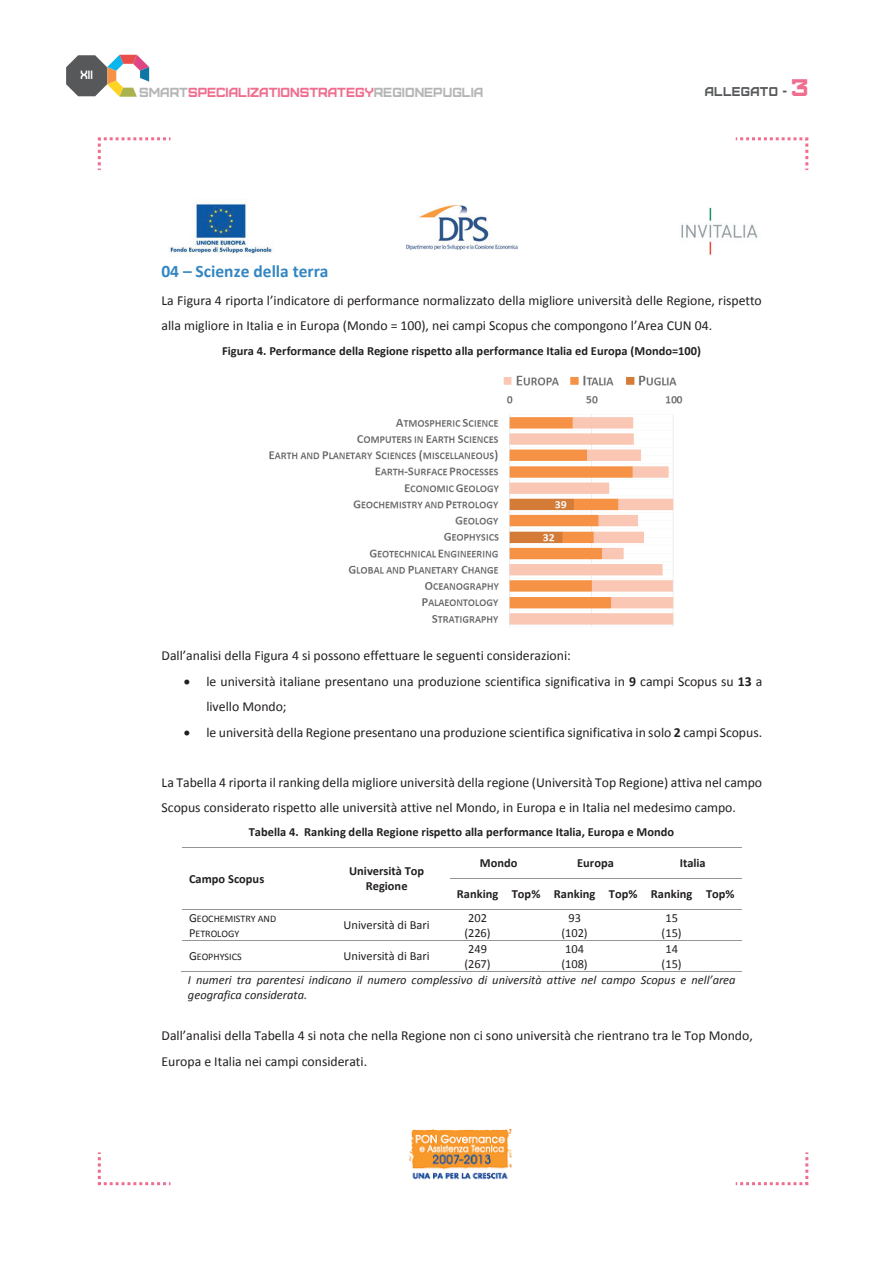
<style>
.page{position:relative;width:893px;height:1263px;background:#fff}
.page>*{position:absolute;margin:0;border:0;box-sizing:border-box;transform-origin:0 0}
.t1{font:700 17.55px "Calibri";color:#3386c2}
.t2{font:13.8px/25px "Calibri";color:#231f20}
.t3{font:13.2px "Furore";color:#ef6d8e}
.t4{font:12.75px "Furore";letter-spacing:.03em;color:#57585a}
.t5{font:700 12.45px/15.3px "Calibri";color:#231f20;text-align:center}
.t6{font:italic 12.45px/15.3px "Calibri";letter-spacing:.005em;color:#231f20}
.t7{font:12.45px/15.3px "Calibri";color:#231f20;text-align:center}
.t8{font:12px "Furore";color:#fff;scale:.85 1}
.t9{font:10.05px/15.3px "Calibri";color:#231f20}
.s1{color:#b6b5b5}
.s2{font-size:24px;color:#ef6d8e}
.s3{font-weight:700}
.s4{font-size:12.45px}
</style>
<div class="page">
<svg style="left:66px;top:55px;width:83px;height:42px"></svg>
<svg style="left:97px;top:137px;width:74px;height:34px"></svg>
<svg style="left:735px;top:137px;width:74px;height:34px"></svg>
<svg style="left:735px;top:1152px;width:74px;height:34px"></svg>
<svg style="left:97px;top:1152px;width:74px;height:34px"></svg>
<img style="left:170px;top:203px;width:102px;height:51px">
<img style="left:406px;top:205px;width:111px;height:44px">
<img style="left:681px;top:207px;width:77px;height:48px">
<img style="left:408px;top:1128px;width:105px;height:52px">
<hr style="left:182px;top:847px;width:142px;height:1px;background:#939598">
<hr style="left:324px;top:847px;width:126px;height:1px;background:#939598">
<hr style="left:451px;top:847px;width:96px;height:1px;background:#939598">
<hr style="left:548px;top:847px;width:96px;height:1px;background:#939598">
<hr style="left:645px;top:847px;width:96px;height:1px;background:#939598">
<hr style="left:450px;top:878px;width:55px;height:1px;background:#939598">
<hr style="left:506px;top:878px;width:41px;height:1px;background:#939598">
<hr style="left:548px;top:878px;width:54px;height:1px;background:#939598">
<hr style="left:603px;top:878px;width:41px;height:1px;background:#939598">
<hr style="left:645px;top:878px;width:54px;height:1px;background:#939598">
<hr style="left:700px;top:878px;width:41px;height:1px;background:#939598">
<hr style="left:182px;top:909px;width:142px;height:1px;background:#939598">
<hr style="left:324px;top:909px;width:126px;height:1px;background:#939598">
<hr style="left:451px;top:909px;width:54px;height:1px;background:#939598">
<hr style="left:506px;top:909px;width:41px;height:1px;background:#939598">
<hr style="left:548px;top:909px;width:54px;height:1px;background:#939598">
<hr style="left:603px;top:909px;width:41px;height:1px;background:#939598">
<hr style="left:645px;top:909px;width:54px;height:1px;background:#939598">
<hr style="left:700px;top:909px;width:41px;height:1px;background:#939598">
<hr style="left:182px;top:940px;width:142px;height:1px;background:#939598">
<hr style="left:324px;top:940px;width:126px;height:1px;background:#939598">
<hr style="left:451px;top:940px;width:54px;height:1px;background:#939598">
<hr style="left:506px;top:940px;width:41px;height:1px;background:#939598">
<hr style="left:548px;top:940px;width:54px;height:1px;background:#939598">
<hr style="left:603px;top:940px;width:41px;height:1px;background:#939598">
<hr style="left:645px;top:940px;width:54px;height:1px;background:#939598">
<hr style="left:700px;top:940px;width:41px;height:1px;background:#939598">
<hr style="left:181px;top:971px;width:143px;height:1px;background:#939598">
<hr style="left:323px;top:971px;width:127px;height:1px;background:#939598">
<hr style="left:450px;top:971px;width:55px;height:1px;background:#939598">
<hr style="left:505px;top:971px;width:42px;height:1px;background:#939598">
<hr style="left:547px;top:971px;width:55px;height:1px;background:#939598">
<hr style="left:602px;top:971px;width:42px;height:1px;background:#939598">
<hr style="left:644px;top:971px;width:55px;height:1px;background:#939598">
<hr style="left:699px;top:971px;width:42px;height:1px;background:#939598">
<img style="left:269px;top:375px;width:414px;height:252px">
<div style="left:729px;top:1127px;width:63px;height:45px;background:#fff"></div>
<p class="t8" style="left:80px;top:68px;width:16px">XII</p>
<p class="t3" style="left:139px;top:84px;width:346px"><span class="s1">SMART</span>SPECIALIZATIONSTRATEGY<span class="s1">REGIONEPUGLIA</span></p>
<p class="t4" style="left:705px;top:84px;width:105px">ALLEGATO - <span class="s2">3</span></p>
<p class="t1" style="left:161px;top:260px;width:169px">04 – Scienze della terra</p>
<p class="t2" style="left:161px;top:288px;width:602px">La Figura 4 riporta l’indicatore di performance normalizzato della migliore università delle Regione, rispetto alla migliore in Italia e in Europa (Mondo = 100), nei campi Scopus che compongono l’Area CUN 04.</p>
<p class="t5" style="left:222px;top:343px;width:480px">Figura 4. Performance della Regione rispetto alla performance Italia ed Europa (Mondo=100)</p>
<p class="t2" style="left:161px;top:643px;width:411px">Dall’analisi della Figura 4 si possono effettuare le seguenti considerazioni:</p>
<p class="t2" style="left:206px;top:669px;width:557px;text-indent:-22px">• le università italiane presentano una produzione scientifica significativa in <span class="s3">9</span> campi Scopus su <span class="s3">13</span> a livello Mondo;</p>
<p class="t2" style="left:184px;top:720px;width:580px">• le università della Regione presentano una produzione scientifica significativa in solo <span class="s3">2</span> campi Scopus.</p>
<p class="t2" style="left:162px;top:770px;width:602px">La Tabella 4 riporta il ranking della migliore università della regione (Università Top Regione) attiva nel campo<br>Scopus considerato rispetto alle università attive nel Mondo, in Europa e in Italia nel medesimo campo.</p>
<p class="t5" style="left:249px;top:824px;width:427px">Tabella 4. Ranking della Regione rispetto alla performance Italia, Europa e Mondo</p>
<p class="t5" style="left:189px;top:871px;width:77px">Campo Scopus</p>
<p class="t5" style="left:349px;top:863px;width:77px">Università Top<br>Regione</p>
<p class="t5" style="left:480px;top:855px;width:39px">Mondo</p>
<p class="t5" style="left:577px;top:855px;width:38px">Europa</p>
<p class="t5" style="left:680px;top:855px;width:27px">Italia</p>
<p class="t5" style="left:457px;top:886px;width:279px">Ranking Top% Ranking Top% Ranking Top%</p>
<p class="t9" style="left:189px;top:911px;width:89px"><span class="s4">G</span>EOCHEMISTRY AND<br><span class="s4">P</span>ETROLOGY</p>
<p class="t7" style="left:344px;top:918px;width:88px">Università di Bari</p>
<p class="t7" style="left:464px;top:910px;width:28px">202 (226)</p>
<p class="t7" style="left:561px;top:910px;width:28px">93 (102)</p>
<p class="t7" style="left:662px;top:910px;width:22px">15 (15)</p>
<p class="t9" style="left:189px;top:949px;width:54px"><span class="s4">G</span>EOPHYSICS</p>
<p class="t7" style="left:344px;top:949px;width:88px">Università di Bari</p>
<p class="t7" style="left:464px;top:941px;width:28px">249 (267)</p>
<p class="t7" style="left:561px;top:941px;width:28px">104 (108)</p>
<p class="t7" style="left:662px;top:941px;width:22px">14 (15)</p>
<p class="t6" style="left:188px;top:972px;width:549px">I numeri tra parentesi indicano il numero complessivo di università attive nel campo Scopus e nell’area geografica considerata.</p>
<p class="t2" style="left:161px;top:1023px;width:593px">Dall’analisi della Tabella 4 si nota che nella Regione non ci sono università che rientrano tra le Top Mondo,<br>Europa e Italia nei campi considerati.</p>
</div>
